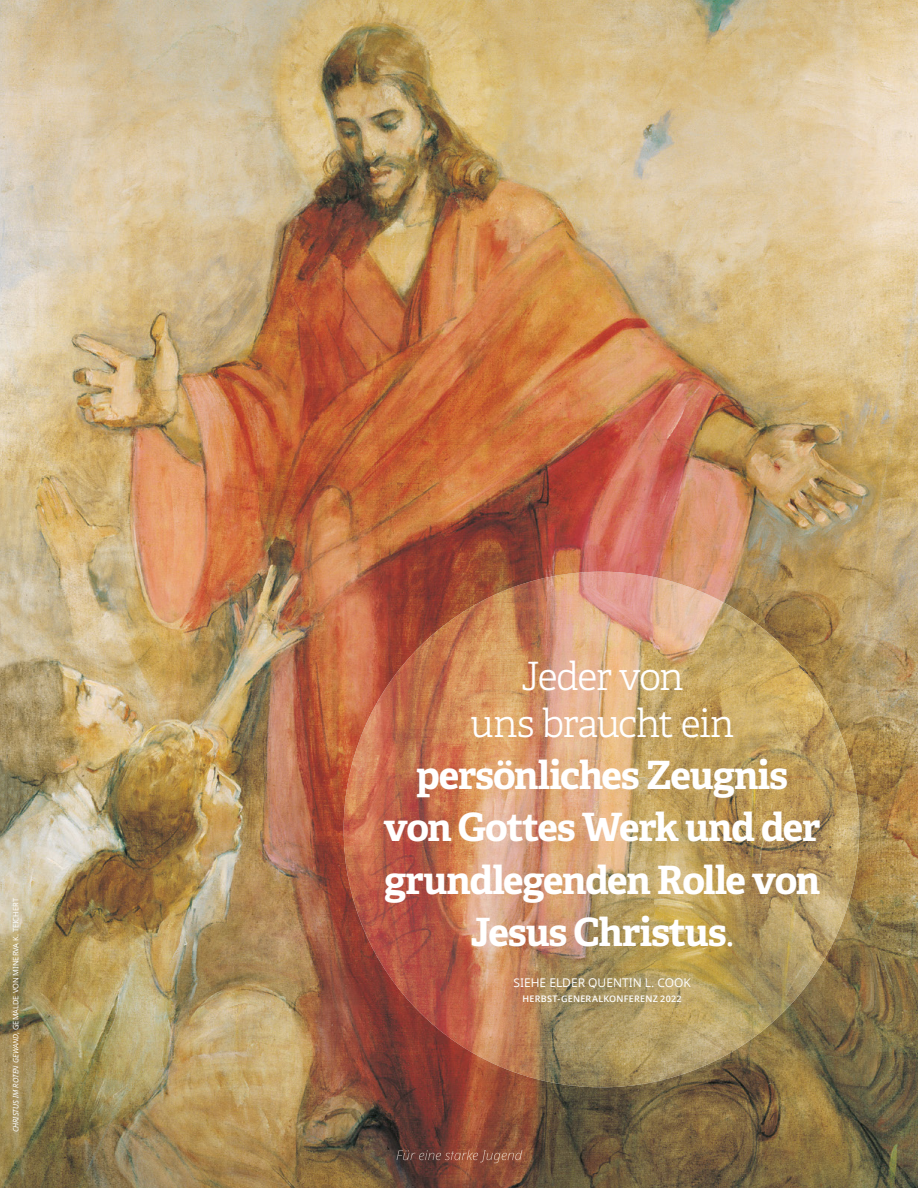
<style>
.page{position:relative;width:918px;height:1188px;background:#fff}
.page>*{position:absolute;margin:0;border:0;box-sizing:border-box;transform-origin:0 0}
.t1{font:700 39px/52.5px "Helam Slablds Lat";letter-spacing:-.03em;color:#fff;text-align:center}
.t2{font:300 39px/46.5px "Helam Slablds Lat";letter-spacing:-.04em;color:#fff;text-align:center}
.t3{font:12px "Dots Solidlds Lat";color:#fff}
.t4{font:600 9px "Dots Solidlds Lat";letter-spacing:.025em;color:#fff}
.t5{font:7.5px "Dots Solidlds Lat";color:#fff}
.s1{font-style:italic}
.s2{font-weight:300}
</style>
<div class="page">
<img style="left:0;top:0;width:918px;height:1188px">
<img style="left:397px;top:1150px;width:125px;height:13px">
<img style="left:447px;top:572px;width:206px;height:412px">
<img style="left:653px;top:577px;width:104px;height:407px">
<img style="left:395px;top:623px;width:52px;height:413px">
<img style="left:756px;top:623px;width:52px;height:413px">
<img style="left:344px;top:675px;width:51px;height:309px">
<img style="left:808px;top:675px;width:51px;height:309px">
<img style="left:447px;top:984px;width:310px;height:103px">
<p class="t5" style="left:10px;top:1132px;width:236px;rotate:-90deg"><span class="s1">CHRISTUS IM ROTEN GEWAND</span> , GEMÄLDE VON MINERVA K. TEICHERT</p>
<p class="t2" style="left:470px;top:652px;width:266px">Jeder von<br>uns braucht ein</p>
<p class="t1" style="left:384px;top:748px;width:439px">persönliches Zeugnis von Gottes Werk und der grundlegenden Rolle von<br>Jesus Christus <span class="s2">.</span></p>
<p class="t3" style="left:513px;top:974px;width:179px">SIEHE ELDER QUENTIN L. COOK</p>
<p class="t4" style="left:523px;top:992px;width:161px">HERBST- GENERALKONFERENZ 2022</p>
</div>
